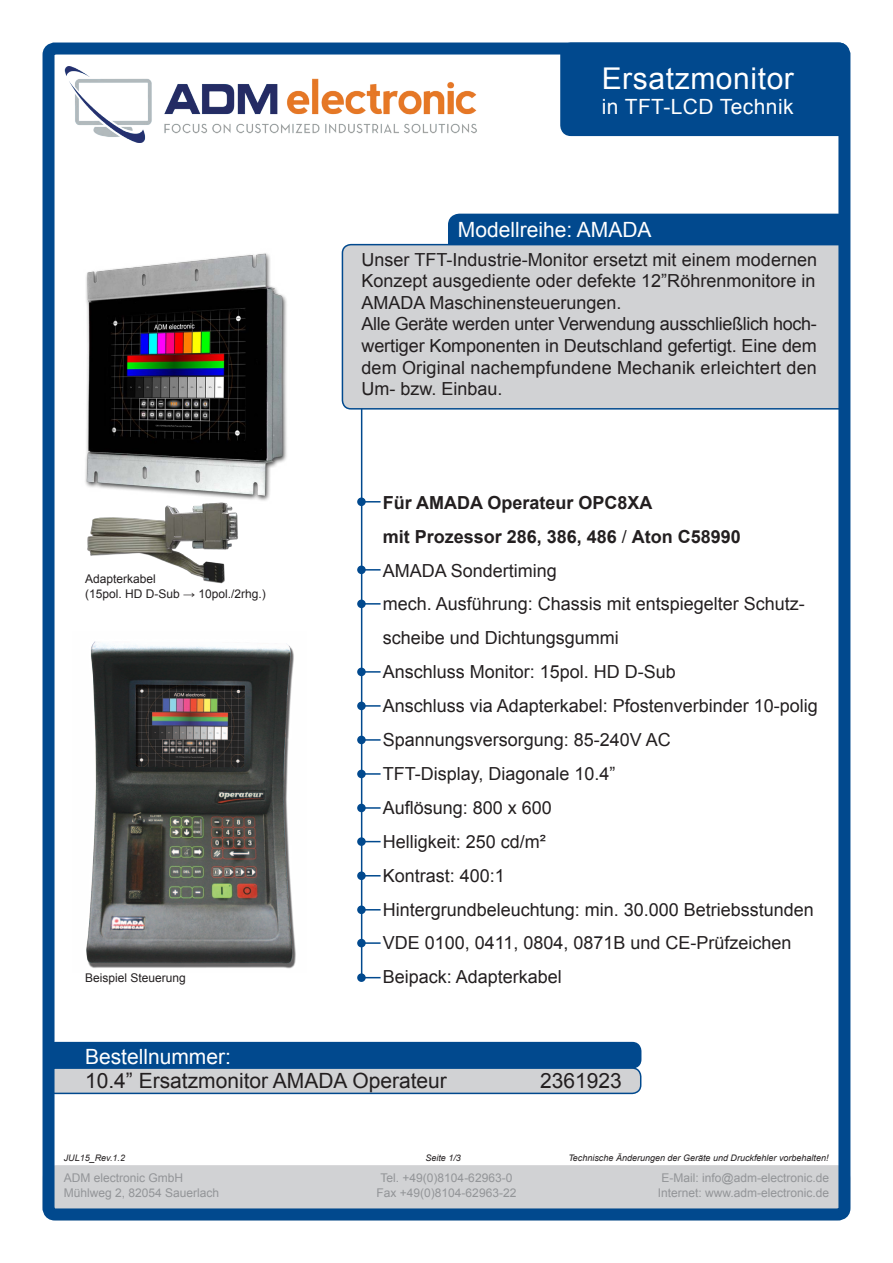
<style>
.page{position:relative;width:893px;height:1263px;background:#fff}
.page>*{position:absolute;margin:0;border:0;box-sizing:border-box;transform-origin:0 0}
.t1{font:30px "Arial";letter-spacing:.02em;color:#fff}
.t2{font:21px "Arial";color:#231f20}
.t3{font:21px "Arial";color:#fff}
.t4{font:21px "Arial";letter-spacing:.02em;color:#fff}
.t5{font:18px/21.6px "Arial";color:#231f20;text-align:justify}
.t6{font:700 18px "Arial";color:#231f20}
.t7{font:18px "Arial";letter-spacing:-.02em;color:#231f20}
.t8{font:12px/14.4px "Arial";color:#939598}
.t9{font:12px "Arial";color:#231f20}
.t10{font:italic 9px "Arial";color:#231f20}
.s1{font-weight:400}
</style>
<div class="page">
<hr style="left:361px;top:396px;width:1px;height:581px;background:#01498e">
<div style="left:43px;top:1166px;width:807px;height:54px;background:#d1d2d4;border-radius:13px"></div>
<div style="left:42px;top:1165px;width:808px;height:55px;border:2px solid #d1d2d4;border-radius:13px"></div>
<div style="left:449px;top:214px;width:399px;height:47px;background:#01498e;border-radius:11px"></div>
<div style="left:448px;top:214px;width:401px;height:48px;border:2px solid #01498e;border-radius:11px"></div>
<div style="left:342px;top:245px;width:506px;height:164px;background:#d1d2d4;border-radius:9px"></div>
<div style="left:342px;top:244px;width:507px;height:166px;border:2px solid #01498e;border-radius:9px"></div>
<div style="left:357px;top:600px;width:9px;height:8px;border:2px solid #01498e;border-radius:50%"></div>
<div style="left:357px;top:566px;width:9px;height:8px;border:2px solid #01498e;border-radius:50%"></div>
<div style="left:357px;top:668px;width:9px;height:8px;border:2px solid #01498e;border-radius:50%"></div>
<div style="left:357px;top:702px;width:9px;height:8px;border:2px solid #01498e;border-radius:50%"></div>
<div style="left:357px;top:736px;width:9px;height:8px;border:2px solid #01498e;border-radius:50%"></div>
<div style="left:357px;top:770px;width:9px;height:8px;border:2px solid #01498e;border-radius:50%"></div>
<div style="left:357px;top:804px;width:9px;height:8px;border:2px solid #01498e;border-radius:50%"></div>
<div style="left:358px;top:498px;width:7px;height:7px;background:#01498e;border-radius:50%"></div>
<div style="left:357px;top:497px;width:9px;height:9px;border:2px solid #01498e;border-radius:50%"></div>
<div style="left:47px;top:1042px;width:594px;height:26px;background:#01498e;border-radius:9px"></div>
<div style="left:46px;top:1042px;width:595px;height:26px;border:2px solid #01498e;border-radius:9px"></div>
<div style="left:47px;top:1068px;width:594px;height:25px;background:#d1d2d4;border-radius:9px"></div>
<div style="left:46px;top:1067px;width:595px;height:27px;border:2px solid #01498e;border-radius:9px"></div>
<hr style="left:359px;top:807px;width:22px;height:2px;background:#01498e">
<hr style="left:359px;top:773px;width:22px;height:2px;background:#01498e">
<hr style="left:359px;top:739px;width:22px;height:2px;background:#01498e">
<hr style="left:359px;top:705px;width:22px;height:2px;background:#01498e">
<hr style="left:359px;top:671px;width:22px;height:2px;background:#01498e">
<hr style="left:359px;top:603px;width:22px;height:2px;background:#01498e">
<hr style="left:359px;top:569px;width:22px;height:2px;background:#01498e">
<svg style="left:359px;top:501px;width:22px;height:1px"></svg>
<div style="left:358px;top:838px;width:7px;height:7px;background:#01498e;border-radius:50%"></div>
<div style="left:357px;top:837px;width:9px;height:9px;border:2px solid #01498e;border-radius:50%"></div>
<svg style="left:359px;top:841px;width:22px;height:1px"></svg>
<div style="left:358px;top:872px;width:7px;height:7px;background:#01498e;border-radius:50%"></div>
<div style="left:357px;top:871px;width:9px;height:9px;border:2px solid #01498e;border-radius:50%"></div>
<svg style="left:359px;top:875px;width:22px;height:1px"></svg>
<div style="left:358px;top:906px;width:7px;height:7px;background:#01498e;border-radius:50%"></div>
<div style="left:357px;top:905px;width:9px;height:9px;border:2px solid #01498e;border-radius:50%"></div>
<svg style="left:359px;top:909px;width:22px;height:1px"></svg>
<img style="left:87px;top:505px;width:151px;height:79px">
<div style="left:357px;top:939px;width:9px;height:8px;border:2px solid #01498e;border-radius:50%"></div>
<hr style="left:359px;top:942px;width:22px;height:2px;background:#01498e">
<div style="left:562px;top:45px;width:285px;height:89px;background:#01498e;border-radius:9px"></div>
<div style="left:560px;top:43px;width:289px;height:93px;border:4px solid #01498e;border-radius:9px"></div>
<img style="left:64px;top:67px;width:413px;height:75px">
<div style="left:358px;top:974px;width:7px;height:7px;background:#01498e;border-radius:50%"></div>
<div style="left:357px;top:973px;width:9px;height:9px;border:2px solid #01498e;border-radius:50%"></div>
<svg style="left:359px;top:977px;width:22px;height:1px"></svg>
<img style="left:85px;top:253px;width:202px;height:252px">
<img style="left:86px;top:641px;width:210px;height:328px">
<div style="left:43px;top:43px;width:807px;height:1177px;border:12px solid #01498e;border-radius:6px"></div>
<p class="t1" style="left:602px;top:59px;width:194px">Ersatzmonitor</p>
<p class="t4" style="left:602px;top:93px;width:193px">in TFT-LCD Technik</p>
<p class="t3" style="left:458px;top:216px;width:195px">Modellreihe: AMADA</p>
<p class="t9" style="left:85px;top:571px;width:72px">Adapterkabel</p>
<p class="t9" style="left:85px;top:586px;width:182px">(15pol. HD D-Sub → 10pol./2rhg.)</p>
<p class="t9" style="left:85px;top:970px;width:102px">Beispiel Steuerung</p>
<p class="t5" style="left:361px;top:249px;width:457px">Unser TFT-Industrie-Monitor ersetzt mit einem modernen Konzept ausgediente oder defekte 12”Röhrenmonitore in AMADA Maschinensteuerungen.</p>
<p class="t7" style="left:361px;top:312px;width:457px">Alle Geräte werden unter Verwendung ausschließlich hoch-</p>
<p class="t5" style="left:361px;top:335px;width:457px">wertiger Komponenten in Deutschland gefertigt. Eine dem</p>
<p class="t5" style="left:361px;top:357px;width:457px">dem Original nachempfundene Mechanik erleichtert den</p>
<p class="t5" style="left:361px;top:378px;width:143px">Um- bzw. Einbau.</p>
<p class="t6" style="left:383px;top:490px;width:271px">Für AMADA Operateur OPC8XA</p>
<p class="t6" style="left:383px;top:524px;width:360px">mit Prozessor 286, 386, 486 <span class="s1">/</span> Aton C58990</p>
<p class="t5" style="left:383px;top:560px;width:176px">AMADA Sondertiming</p>
<p class="t5" style="left:383px;top:593px;width:424px">mech. Ausführung: Chassis mit entspiegelter Schutz-</p>
<p class="t5" style="left:383px;top:627px;width:238px">scheibe und Dichtungsgummi</p>
<p class="t5" style="left:383px;top:661px;width:295px">Anschluss Monitor: 15pol. HD D-Sub</p>
<p class="t5" style="left:383px;top:695px;width:437px">Anschluss via Adapterkabel: Pfostenverbinder 10-polig</p>
<p class="t5" style="left:383px;top:729px;width:290px">Spannungsversorgung: 85-240V AC</p>
<p class="t5" style="left:383px;top:763px;width:234px">TFT-Display, Diagonale 10.4”</p>
<p class="t5" style="left:383px;top:797px;width:171px">Auflösung: 800 x 600</p>
<p class="t5" style="left:383px;top:831px;width:165px">Helligkeit: 250 cd/m²</p>
<p class="t5" style="left:383px;top:865px;width:124px">Kontrast: 400:1</p>
<p class="t5" style="left:383px;top:899px;width:433px">Hintergrundbeleuchtung: min. 30.000 Betriebsstunden</p>
<p class="t5" style="left:383px;top:932px;width:410px">VDE 0100, 0411, 0804, 0871B und CE-Prüfzeichen</p>
<p class="t5" style="left:383px;top:966px;width:181px">Beipack: Adapterkabel</p>
<p class="t3" style="left:85px;top:1043px;width:147px">Bestellnummer:</p>
<p class="t2" style="left:85px;top:1067px;width:363px">10.4” Ersatzmonitor AMADA Operateur</p>
<p class="t2" style="left:540px;top:1067px;width:83px">2361923</p>
<p class="t10" style="left:64px;top:1152px;width:63px">JUL15_Rev.1.2</p>
<p class="t10" style="left:425px;top:1152px;width:37px">Seite 1/3</p>
<p class="t10" style="left:568px;top:1152px;width:262px">Technische Änderungen der Geräte und Druckfehler vorbehalten!</p>
<p class="t8" style="left:64px;top:1171px;width:157px">ADM electronic GmbH<br>Mühlweg 2, 82054 Sauerlach</p>
<p class="t8" style="left:381px;top:1171px;width:133px">Tel. +49(0)8104-62963-0</p>
<p class="t8" style="left:377px;top:1185px;width:141px">Fax +49(0)8104-62963-22</p>
<p class="t8" style="left:662px;top:1171px;width:169px">E-Mail: info@adm-electronic.de</p>
<p class="t8" style="left:658px;top:1185px;width:173px">Internet: www.adm-electronic.de</p>
</div>
